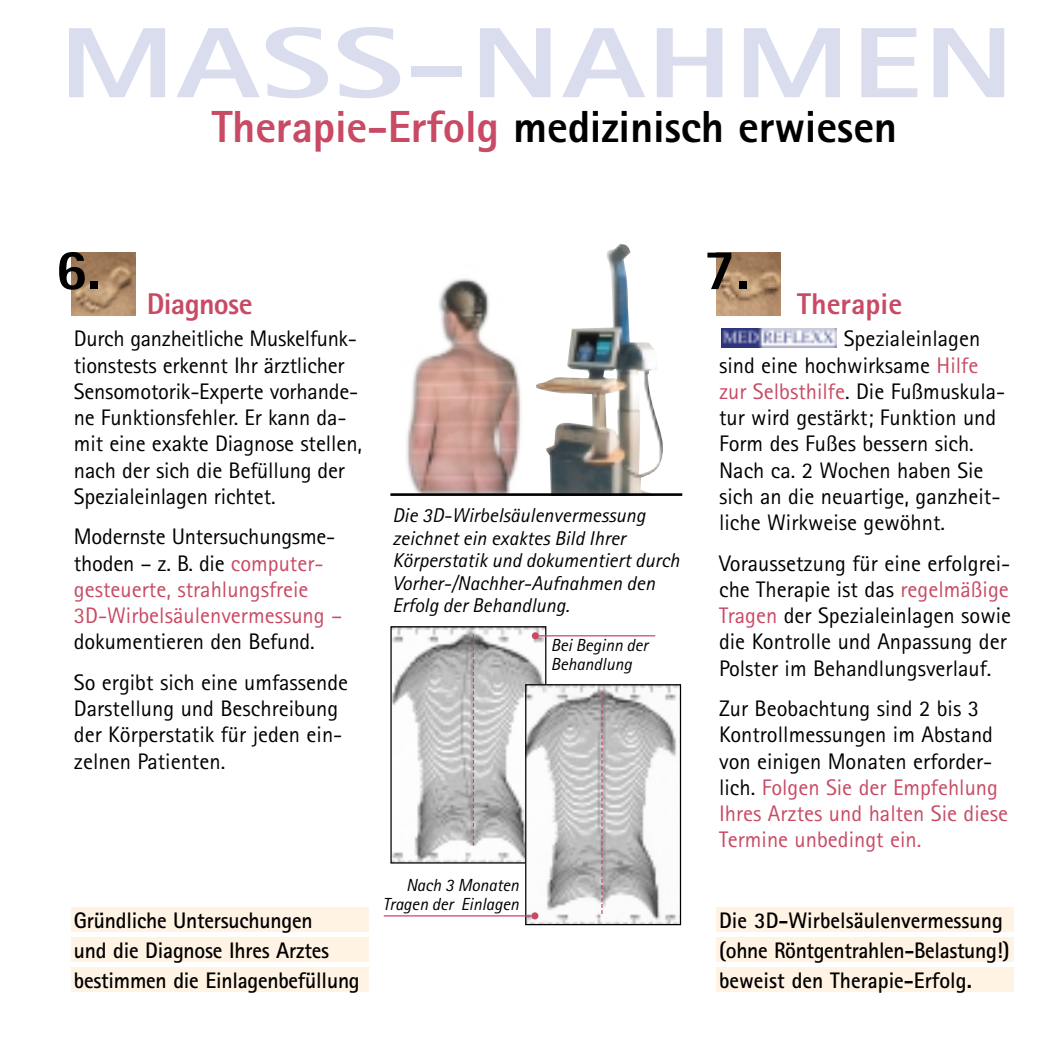
<style>
.page{position:relative;width:1063px;height:1063px;background:#fff}
.page>*{position:absolute;margin:0;border:0;box-sizing:border-box;transform-origin:0 0}
.t1{font:800 100px "Rotis Sans Serif";letter-spacing:.01em;color:#daddee;scale:1.36 1}
.t2{font:800 57.5px "Rotis Sans Serif";color:#000}
.t3{font:800 45px "Rotis Sans Serif";letter-spacing:-.005em;color:#000}
.t4{font:800 30px "Rotis Sans Serif";letter-spacing:-.01em;color:#c84a64}
.t5{font:22.5px/26.2px "Rotis Sans Serif";color:#000}
.t6{font:700 22.5px/30px "Rotis Sans Serif";letter-spacing:-.01em;color:#000;scale:.96 1}
.t7{font:22.5px/26.2px "Rotis Sans Serif";color:#c84a64}
.t8{font:italic 20px/22.5px "Rotis Sans Serif";color:#000}
.t9{font:italic 17.5px/18.8px "Rotis Sans Serif";letter-spacing:-.005em;color:#000}
.s1{color:#c84a64}
.s2{color:#000}
</style>
<div class="page">
<img style="left:716px;top:252px;width:64px;height:64px">
<img style="left:721px;top:328px;width:115px;height:19px">
<div style="left:716px;top:907px;width:298px;height:24px;background:#fff3e4"></div>
<div style="left:716px;top:937px;width:298px;height:24px;background:#fff3e4"></div>
<div style="left:716px;top:967px;width:298px;height:24px;background:#fff3e4"></div>
<div style="left:71px;top:907px;width:298px;height:24px;background:#fff3e4"></div>
<div style="left:71px;top:937px;width:298px;height:24px;background:#fff3e4"></div>
<div style="left:71px;top:967px;width:298px;height:24px;background:#fff3e4"></div>
<img style="left:71px;top:252px;width:64px;height:64px">
<img style="left:536px;top:244px;width:127px;height:249px">
<img style="left:406px;top:278px;width:116px;height:215px">
<img style="left:392px;top:628px;width:152px;height:233px">
<div style="left:390px;top:626px;width:156px;height:237px;border:1px solid #000"></div>
<img style="left:527px;top:686px;width:152px;height:237px">
<div style="left:525px;top:684px;width:156px;height:241px;border:1px solid #000"></div>
<hr style="left:539px;top:635px;width:116px;height:1px;background:#c84a64">
<hr style="left:390px;top:493px;width:292px;height:3px;background:#000">
<svg style="left:473px;top:634px;width:1px;height:211px"></svg>
<svg style="left:601px;top:691px;width:1px;height:223px"></svg>
<div style="left:532px;top:632px;width:7px;height:7px;background:#c84a64;border-radius:50%"></div>
<hr style="left:384px;top:915px;width:147px;height:1px;background:#c84a64">
<div style="left:531px;top:912px;width:7px;height:7px;background:#c84a64;border-radius:50%"></div>
<h1 class="t1" style="left:59px;top:28px;width:704px">MASS-NAHMEN</h1>
<h3 class="t3" style="left:212px;top:111px;width:687px"><span class="s1">Therapie-Erfolg</span> medizinisch erwiesen</h3>
<h2 class="t2" style="left:55px;top:249px;width:47px">6.</h2>
<h3 class="t4" style="left:147px;top:293px;width:107px">Diagnose</h3>
<p class="t5" style="left:74px;top:328px;width:290px">Durch ganzheitliche Muskelfunk&shy;tionstests erkennt Ihr ärztlicher<br>Sensomotorik-Experte vorhande&shy;ne Funktionsfehler. Er kann da&shy;mit eine exakte Diagnose stellen, nach der sich die Befüllung der<br>Spezialeinlagen richtet.</p>
<p class="t7" style="left:74px;top:526px;width:270px"><span class="s2">Modernste Untersuchungsme&shy;thoden – z. B. die</span> computer&shy;gesteuerte, strahlungsfreie<br>3D-Wirbelsäulenvermessung –</p>
<p class="t5" style="left:74px;top:623px;width:276px;line-height:40.5px">dokumentieren den Befund.<br>So ergibt sich eine umfassende</p>
<p class="t5" style="left:74px;top:697px;width:270px">Darstellung und Beschreibung der Körperstatik für jeden ein&shy;zelnen Patienten.</p>
<p class="t8" style="left:392px;top:506px;width:289px">Die 3D-Wirbelsäulenvermessung zeichnet ein exaktes Bild Ihrer<br>Körperstatik und dokumentiert durch<br>Vorher-/Nachher-Aufnahmen den<br>Erfolg der Behandlung.</p>
<p class="t9" style="left:551px;top:638px;width:99px">Bei Beginn der<br>Behandlung</p>
<p class="t6" style="left:74px;top:908px;width:299px">Gründliche Untersuchungen<br>und die Diagnose Ihres Arztes bestimmen die Einlagenbefüllung</p>
<p class="t9" style="left:383px;top:877px;width:138px;text-align:right">Nach 3 Monaten<br>Tragen der Einlagen</p>
<h2 class="t2" style="left:703px;top:249px;width:47px">7.</h2>
<h3 class="t4" style="left:797px;top:293px;width:106px">Therapie</h3>
<p class="t5" style="left:719px;top:328px;width:288px;text-indent:125px">Spezialeinlagen sind eine hochwirksame <span class="s1">Hilfe zur Selbsthilfe</span>. Die Fußmuskula&shy;tur wird gestärkt; Funktion und<br>Form des Fußes bessern sich.<br>Nach ca. 2 Wochen haben Sie sich an die neuartige, ganzheit&shy;liche Wirkweise gewöhnt.</p>
<p class="t5" style="left:719px;top:552px;width:293px">Voraussetzung für eine erfolgrei&shy;che Therapie ist das <span class="s1">regelmäßige Tragen</span> der Spezialeinlagen sowie die Kontrolle und Anpassung der Polster im Behandlungsverlauf.</p>
<p class="t5" style="left:719px;top:697px;width:290px">Zur Beobachtung sind 2 bis 3<br>Kontrollmessungen im Abstand von einigen Monaten erforder&shy;lich. <span class="s1">Folgen Sie der Empfehlung<br>Ihres Arztes und halten Sie diese<br>Termine unbedingt ein.</span></p>
<p class="t6" style="left:719px;top:908px;width:304px">Die 3D-Wirbelsäulenvermessung (ohne Röntgentrahlen-Belastung!) beweist den Therapie-Erfolg.</p>
</div>
